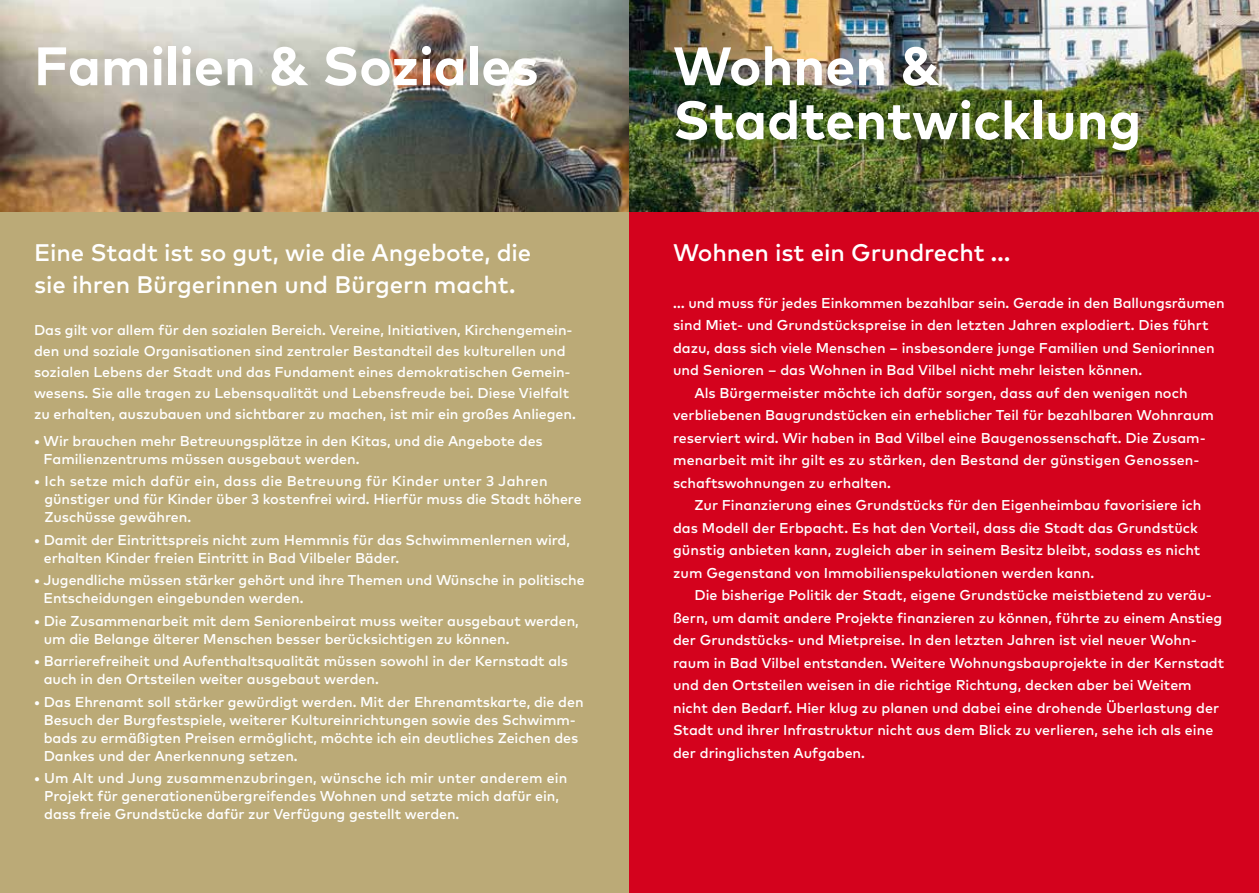
<style>
.page{position:relative;width:1259px;height:893px;background:#fff}
.page>*{position:absolute;margin:0;border:0;box-sizing:border-box;transform-origin:0 0}
.t1{font:700 54px/54px "Mark OT";color:#fff}
.t2{font:500 24px/31.5px "Mark OT";letter-spacing:-.005em;color:#fff}
.t3{font:500 14.25px/18px "Mark OT";letter-spacing:-.005em;color:#fff}
</style>
<div class="page">
<img style="left:0;top:0;width:1259px;height:213px">
<div style="left:0;top:213px;width:629px;height:680px;background:#ba7"></div>
<div style="left:629px;top:213px;width:630px;height:680px;background:#d4021d"></div>
<h1 class="t1" style="left:34px;top:38px;width:506px">Familien &amp; Soziales</h1>
<h1 class="t1" style="left:673px;top:38px;width:470px">Wohnen &amp;<br>Stadtentwicklung</h1>
<h2 class="t2" style="left:34px;top:237px;width:499px">Eine Stadt ist so gut, wie die Angebote, die sie ihren Bürgerinnen und Bürgern macht.</h2>
<p class="t3" style="left:34px;top:319px;width:543px;line-height:21px">Das gilt vor allem für den sozialen Bereich. Vereine, Initiativen, Kirchengemein&shy;den und soziale Organisationen sind zentraler Bestandteil des kulturellen und sozialen Lebens der Stadt und das Fundament eines demokratischen Gemein&shy;wesens. Sie alle tragen zu Lebensqualität und Lebensfreude bei. Diese Vielfalt zu erhalten, auszubauen und sichtbarer zu machen, ist mir ein großes Anliegen.</p>
<p class="t3" style="left:44px;top:431px;width:501px;text-indent:-10px">• Wir brauchen mehr Betreuungsplätze in den Kitas, und die Angebote des<br>Familienzentrums müssen ausgebaut werden.</p>
<p class="t3" style="left:44px;top:472px;width:539px;text-indent:-10px">• Ich setze mich dafür ein, dass die Betreuung für Kinder unter 3 Jahren günstiger und für Kinder über 3 kostenfrei wird. Hierfür muss die Stadt höhere<br>Zuschüsse gewähren.</p>
<p class="t3" style="left:44px;top:530px;width:528px;text-indent:-10px">• Damit der Eintrittspreis nicht zum Hemmnis für das Schwimmenlernen wird, erhalten Kinder freien Eintritt in Bad Vilbeler Bäder.</p>
<p class="t3" style="left:43px;top:571px;width:543px;text-indent:-9px">• Jugendliche müssen stärker gehört und ihre Themen und Wünsche in politische<br>Entscheidungen eingebunden werden.</p>
<p class="t3" style="left:44px;top:611px;width:536px;text-indent:-10px">• Die Zusammenarbeit mit dem Seniorenbeirat muss weiter ausgebaut werden, um die Belange älterer Menschen besser berücksichtigen zu können.</p>
<p class="t3" style="left:44px;top:652px;width:526px;text-indent:-10px">• Barrierefreiheit und Aufenthaltsqualität müssen sowohl in der Kernstadt als auch in den Ortsteilen weiter ausgebaut werden.</p>
<p class="t3" style="left:44px;top:692px;width:541px;text-indent:-10px">• Das Ehrenamt soll stärker gewürdigt werden. Mit der Ehrenamtskarte, die den Besuch der Burgfestspiele, weiterer Kultureinrichtungen sowie des Schwimm&shy;bads zu ermäßigten Preisen ermöglicht, möchte ich ein deutliches Zeichen des Dankes und der Anerkennung setzen.</p>
<p class="t3" style="left:44px;top:769px;width:525px;text-indent:-10px">• Um Alt und Jung zusammenzubringen, wünsche ich mir unter anderem ein<br>Projekt für generationenübergreifendes Wohnen und setzte mich dafür ein, dass freie Grundstücke dafür zur Verfügung gestellt werden.</p>
<h2 class="t2" style="left:673px;top:237px;width:339px">Wohnen ist ein Grundrecht …</h2>
<p class="t3" style="left:673px;top:293px;width:553px">… und muss für jedes Einkommen bezahlbar sein. Gerade in den Ballungsräumen</p>
<p class="t3" style="left:673px;top:316px;width:537px">sind Miet- und Grundstückspreise in den letzten Jahren explodiert. Dies führt</p>
<p class="t3" style="left:673px;top:338px;width:543px">dazu, dass sich viele Menschen – insbesondere junge Familien und Seniorinnen</p>
<p class="t3" style="left:673px;top:361px;width:471px">und Senioren – das Wohnen in Bad Vilbel nicht mehr leisten können.</p>
<p class="t3" style="left:694px;top:383px;width:495px">Als Bürgermeister möchte ich dafür sorgen, dass auf den wenigen noch</p>
<p class="t3" style="left:673px;top:406px;width:542px">verbliebenen Baugrundstücken ein erheblicher Teil für bezahlbaren Wohnraum</p>
<p class="t3" style="left:673px;top:428px;width:534px">reserviert wird. Wir haben in Bad Vilbel eine Baugenossenschaft. Die Zusam-</p>
<p class="t3" style="left:673px;top:451px;width:528px">menarbeit mit ihr gilt es zu stärken, den Bestand der günstigen Genossen-</p>
<p class="t3" style="left:673px;top:473px;width:219px">schaftswohnungen zu erhalten.</p>
<p class="t3" style="left:694px;top:496px;width:508px">Zur Finanzierung eines Grundstücks für den Eigenheimbau favorisiere ich</p>
<p class="t3" style="left:673px;top:518px;width:526px">das Modell der Erbpacht. Es hat den Vorteil, dass die Stadt das Grundstück</p>
<p class="t3" style="left:673px;top:541px;width:529px">günstig anbieten kann, zugleich aber in seinem Besitz bleibt, sodass es nicht</p>
<p class="t3" style="left:673px;top:563px;width:423px">zum Gegenstand von Immobilienspekulationen werden kann.</p>
<p class="t3" style="left:694px;top:586px;width:519px">Die bisherige Politik der Stadt, eigene Grundstücke meistbietend zu veräu-</p>
<p class="t3" style="left:673px;top:608px;width:550px">ßern, um damit andere Projekte finanzieren zu können, führte zu einem Anstieg</p>
<p class="t3" style="left:673px;top:631px;width:525px">der Grundstücks- und Mietpreise. In den letzten Jahren ist viel neuer Wohn-</p>
<p class="t3" style="left:673px;top:653px;width:553px">raum in Bad Vilbel entstanden. Weitere Wohnungsbauprojekte in der Kernstadt</p>
<p class="t3" style="left:673px;top:676px;width:520px">und den Ortsteilen weisen in die richtige Richtung, decken aber bei Weitem</p>
<p class="t3" style="left:673px;top:698px;width:547px">nicht den Bedarf. Hier klug zu planen und dabei eine drohende Überlastung der</p>
<p class="t3" style="left:673px;top:721px;width:542px">Stadt und ihrer Infrastruktur nicht aus dem Blick zu verlieren, sehe ich als eine</p>
<p class="t3" style="left:673px;top:743px;width:193px">der dringlichsten Aufgaben.</p>
</div>
